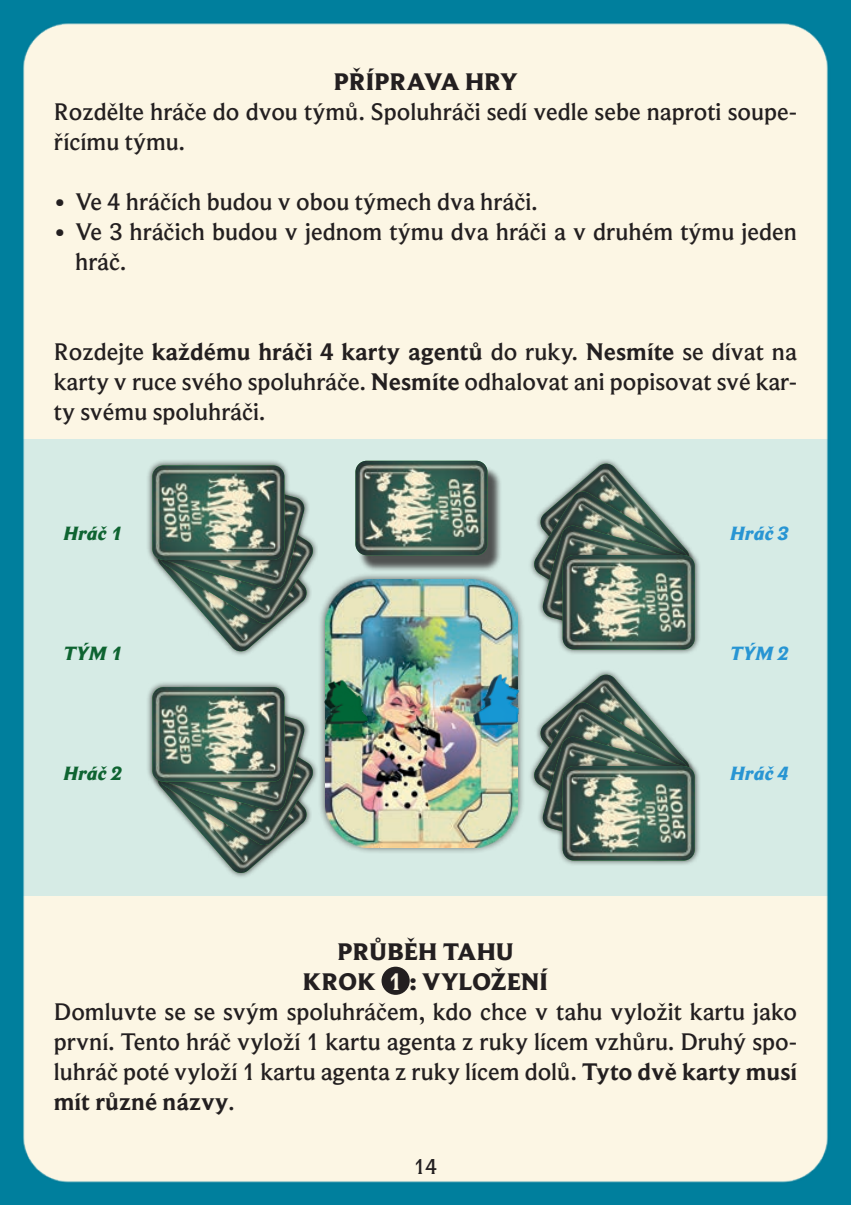
<style>
.page{position:relative;width:851px;height:1205px;background:#fff}
.page>*{position:absolute;margin:0;border:0;box-sizing:border-box;transform-origin:0 0}
.t1{font:500 25px/30px "Beaufort Pro";color:#231f20}
.t2{font:800 25px "Beaufort Pro";color:#231f20}
.t3{font:700 25px "Beaufort Pro";color:#231f20}
.t4{font:500 22.5px "Beaufort Pro";color:#231f20}
.t5{font:italic 800 20px "Beaufort Pro";color:#0e6431}
.t6{font:italic 800 20px "Beaufort Pro";color:#2895d3}
.s1{font-weight:700}
.s2{font-weight:700;color:#fcf6e4}
.s3{font-weight:500}
</style>
<div class="page">
<img style="left:0;top:0;width:850px;height:1205px">
<p class="t2" style="left:333px;top:66px;width:186px">PŘÍPRAVA HRY</p>
<p class="t1" style="left:54px;top:96px;width:744px">Rozdělte hráče do dvou týmů. Spoluhráči sedí vedle sebe naproti soupe&shy;řícímu týmu.</p>
<p class="t1" style="left:54px;top:186px;width:485px">• Ve 4 hráčích budou v obou týmech dva hráči.</p>
<p class="t1" style="left:75px;top:216px;width:723px;text-indent:-21px">• Ve 3 hráčich budou v jednom týmu dva hráči a v druhém týmu jeden hráč.</p>
<p class="t1" style="left:54px;top:336px;width:744px;text-align:justify">Rozdejte <span class="s1">každému hráči 4 karty agentů</span> do ruky. <span class="s1">Nesmíte</span> se dívat na karty v ruce svého spoluhráče. <span class="s1">Nesmíte</span> odhalovat ani popisovat své kar&shy;ty svému spoluhráči.</p>
<p class="t5" style="left:64px;top:521px;width:60px">Hráč 1</p>
<p class="t6" style="left:730px;top:521px;width:60px">Hráč 3</p>
<p class="t5" style="left:64px;top:641px;width:60px">TÝM 1</p>
<p class="t6" style="left:730px;top:641px;width:60px">TÝM 2</p>
<p class="t5" style="left:64px;top:761px;width:60px">Hráč 2</p>
<p class="t6" style="left:730px;top:761px;width:60px">Hráč 4</p>
<p class="t2" style="left:337px;top:936px;width:178px">PRŮBĚH TAHU</p>
<p class="t2" style="left:303px;top:966px;width:247px">KROK <span class="s2">1</span> : VYLOŽENÍ</p>
<p class="t1" style="left:54px;top:996px;width:744px">Domluvte se se svým spoluhráčem, kdo chce v tahu vyložit kartu jako</p>
<p class="t1" style="left:54px;top:1026px;width:744px">první. Tento hráč vyloží 1 kartu agenta z ruky lícem vzhůru. Druhý spo-</p>
<p class="t1" style="left:54px;top:1056px;width:744px">luhráč poté vyloží 1 kartu agenta z ruky lícem dolů. <span class="s1">Tyto dvě karty musí</span></p>
<p class="t3" style="left:54px;top:1086px;width:182px">mít různé názvy<span class="s3">.</span></p>
<p class="t4" style="left:413px;top:1152px;width:25px">14</p>
</div>
